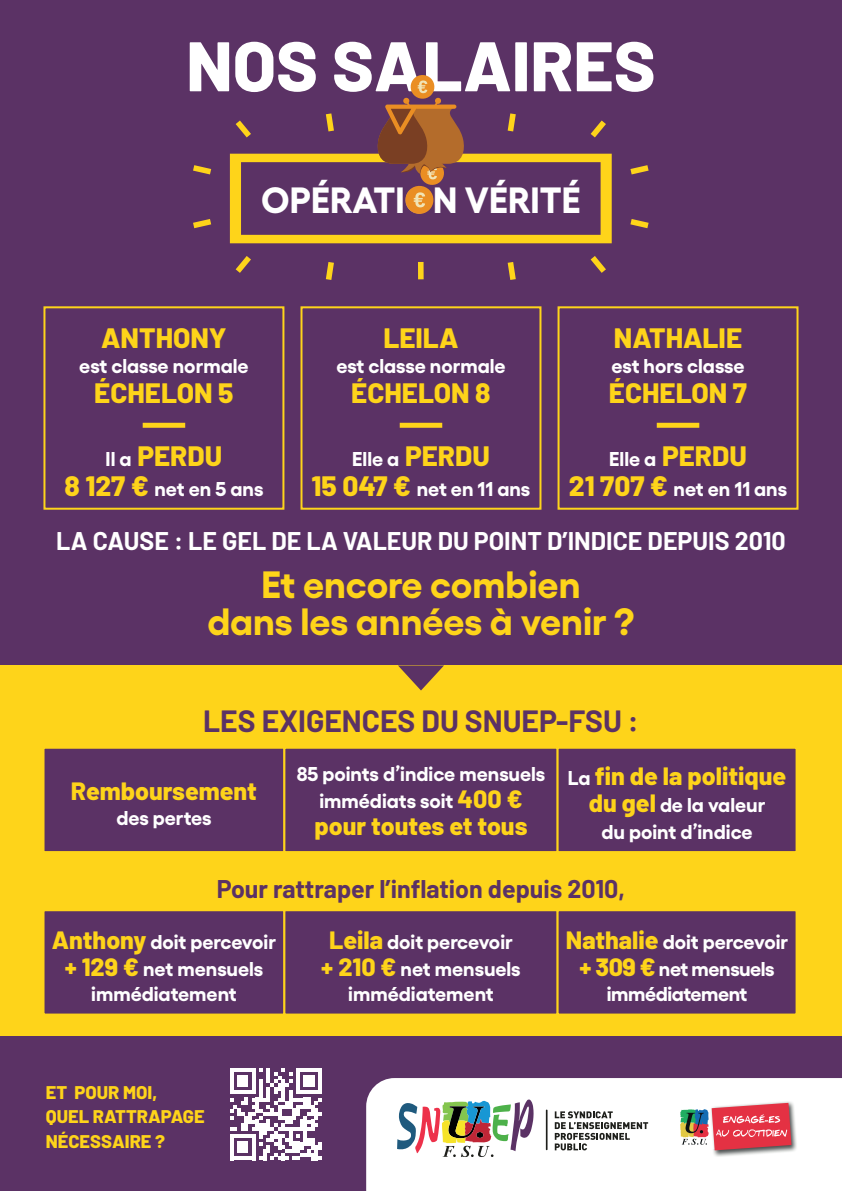
<style>
.page{position:relative;width:842px;height:1191px;background:#5b3265}
.page>*{position:absolute;margin:0;border:0;box-sizing:border-box;transform-origin:0 0}
.t1{font:800 70px "Barlow";color:#fff}
.t2{font:700 38px/37px "Gellix";color:#fed41a;text-align:center}
.t3{font:700 36.5px "Gellix";color:#fff}
.t4{font:700 30px "Barlow";color:#5b3265}
.t5{font:800 28px "Barlow";color:#fed41a}
.t6{font:700 25px "Barlow";color:#fff}
.t7{font:800 25px "Barlow";color:#fed41a}
.t8{font:700 25px "Barlow";color:#5b3265}
.t9{font:700 20px/27px "Gellix";color:#fff;text-align:center}
.t10{font:700 20px/27px "Gellix";letter-spacing:-.02em;color:#fff;text-align:center}
.t11{font:800 18.3px/24.4px "Barlow";color:#fed41a}
.s1{font-family:"Gellix";font-weight:700;font-size:20px;color:#fff}
.s2{font-family:"Barlow";font-weight:800;font-size:28px;color:#fed41a}
.s3{font-family:"Barlow";font-weight:800;font-size:25px;color:#fed41a}
</style>
<div class="page">
<div style="left:0;top:665px;width:842px;height:370px;background:#fed41a"></div>
<div style="left:366px;top:1078px;width:476px;height:113px;background:#fff"></div>
<hr style="left:546px;top:1109px;width:1px;height:41px;background:#1e1f1b">
<svg style="left:555px;top:1111px;width:93px;height:39px;background:#c1c1c0"></svg>
<svg style="left:397px;top:1099px;width:137px;height:58px;background:#b9b3ad"></svg>
<div style="left:674px;top:1105px;width:41px;height:44px;background:#fff"></div>
<img style="left:710px;top:1100px;width:88px;height:57px">
<svg style="left:680px;top:1102px;width:111px;height:48px;background:#d37379"></svg>
<div style="left:143px;top:423px;width:42px;height:5px;background:#fed41a"></div>
<div style="left:43px;top:306px;width:241px;height:204px;border:2px solid #fed41a"></div>
<div style="left:44px;top:747px;width:240px;height:105px;background:#5b3265"></div>
<div style="left:43px;top:746px;width:242px;height:107px;border:2px solid #fed41a"></div>
<div style="left:44px;top:910px;width:240px;height:104px;background:#5b3265"></div>
<div style="left:43px;top:909px;width:242px;height:106px;border:2px solid #fed41a"></div>
<div style="left:284px;top:747px;width:274px;height:105px;background:#5b3265"></div>
<div style="left:283px;top:746px;width:276px;height:107px;border:2px solid #fed41a"></div>
<div style="left:284px;top:910px;width:274px;height:104px;background:#5b3265"></div>
<div style="left:283px;top:909px;width:276px;height:106px;border:2px solid #fed41a"></div>
<div style="left:558px;top:747px;width:238px;height:105px;background:#5b3265"></div>
<div style="left:557px;top:746px;width:240px;height:107px;border:2px solid #fed41a"></div>
<div style="left:558px;top:910px;width:238px;height:104px;background:#5b3265"></div>
<div style="left:557px;top:909px;width:240px;height:106px;border:2px solid #fed41a"></div>
<div style="left:400px;top:423px;width:42px;height:5px;background:#fed41a"></div>
<div style="left:300px;top:306px;width:241px;height:204px;border:2px solid #fed41a"></div>
<div style="left:657px;top:423px;width:42px;height:5px;background:#fed41a"></div>
<div style="left:557px;top:306px;width:241px;height:204px;border:2px solid #fed41a"></div>
<svg style="left:236px;top:256px;width:15px;height:17px"></svg>
<svg style="left:326px;top:262px;width:8px;height:18px"></svg>
<svg style="left:193px;top:219px;width:18px;height:9px"></svg>
<svg style="left:193px;top:165px;width:18px;height:9px"></svg>
<div style="left:418px;top:262px;width:6px;height:17px;background:#fed41a"></div>
<svg style="left:591px;top:256px;width:15px;height:17px"></svg>
<svg style="left:508px;top:262px;width:8px;height:18px"></svg>
<svg style="left:630px;top:219px;width:19px;height:9px"></svg>
<svg style="left:630px;top:165px;width:19px;height:9px"></svg>
<svg style="left:230px;top:1068px;width:92px;height:92px"></svg>
<svg style="left:398px;top:665px;width:46px;height:25px"></svg>
<svg style="left:230px;top:75px;width:382px;height:168px"></svg>
<h1 class="t1" style="left:186px;top:14px;width:471px">NOS SALAIRES</h1>
<h3 class="t3" style="left:261px;top:170px;width:321px">OPÉRATION VÉRITÉ</h3>
<h3 class="t5" style="left:101px;top:317px;width:127px">ANTHONY</h3>
<p class="t9" style="left:79px;top:350px;width:171px">est classe normale</p>
<h3 class="t5" style="left:94px;top:372px;width:141px">ÉCHELON 5</h3>
<h3 class="t5" style="left:383px;top:317px;width:77px">LEILA</h3>
<p class="t9" style="left:336px;top:350px;width:171px">est classe normale</p>
<h3 class="t5" style="left:351px;top:372px;width:141px">ÉCHELON 8</h3>
<h3 class="t5" style="left:614px;top:317px;width:130px">NATHALIE</h3>
<p class="t9" style="left:611px;top:350px;width:135px">est hors classe</p>
<h3 class="t5" style="left:609px;top:372px;width:140px">ÉCHELON 7</h3>
<h3 class="t5" style="left:106px;top:435px;width:118px"><span class="s1">Il a</span> PERDU</h3>
<p class="t9" style="left:64px;top:473px;width:200px"><span class="s2">8 127 €</span> net en 5 ans</p>
<p class="t9" style="left:312px;top:442px;width:220px;line-height:30px">Elle a <span class="s2">PERDU<br>15 047 €</span> net en 11 ans</p>
<p class="t9" style="left:569px;top:442px;width:220px;line-height:30px">Elle a <span class="s2">PERDU<br>21 707 €</span> net en 11 ans</p>
<p class="t6" style="left:56px;top:522px;width:731px">LA CAUSE : LE GEL DE LA VALEUR DU POINT D’INDICE DEPUIS 2010</p>
<h2 class="t2" style="left:207px;top:561px;width:429px">Et encore combien<br>dans les années à venir ?</h2>
<h3 class="t4" style="left:203px;top:699px;width:437px">LES EXIGENCES DU SNUEP-FSU :</h3>
<p class="t7" style="left:71px;top:772px;width:188px">Remboursement</p>
<p class="t9" style="left:116px;top:802px;width:97px">des pertes</p>
<p class="t9" style="left:297px;top:758px;width:250px">85 points d’indice mensuels immédiats soit <span class="s3">400 €</span></p>
<p class="t7" style="left:314px;top:807px;width:214px">pour toutes et tous</p>
<p class="t7" style="left:568px;top:757px;width:220px"><span class="s1">La</span> fin de la politique</p>
<p class="t9" style="left:589px;top:789px;width:178px"><span class="s3">du gel</span> de la valeur du point d’indice</p>
<p class="t8" style="left:217px;top:870px;width:410px">Pour rattraper l’inflation depuis 2010,</p>
<p class="t9" style="left:52px;top:926px;width:226px"><span class="s3">Anthony</span> doit percevoir <span class="s3">+ 129 €</span> net mensuels</p>
<p class="t9" style="left:91px;top:978px;width:147px">immédiatement</p>
<p class="t11" style="left:46px;top:1079px;width:160px">ET POUR MOI,<br>QUEL RATTRAPAGE<br>NÉCESSAIRE ?</p>
<p class="t9" style="left:321px;top:926px;width:201px"><span class="s3">Leila</span> doit percevoir <span class="s3">+ 210 €</span> net mensuels</p>
<p class="t9" style="left:348px;top:978px;width:147px">immédiatement</p>
<p class="t10" style="left:566px;top:926px;width:224px"><span class="s3">Nathalie</span> doit percevoir <span class="s3">+ 309 €</span> net mensuels</p>
<p class="t10" style="left:607px;top:978px;width:142px">immédiatement</p>
</div>
